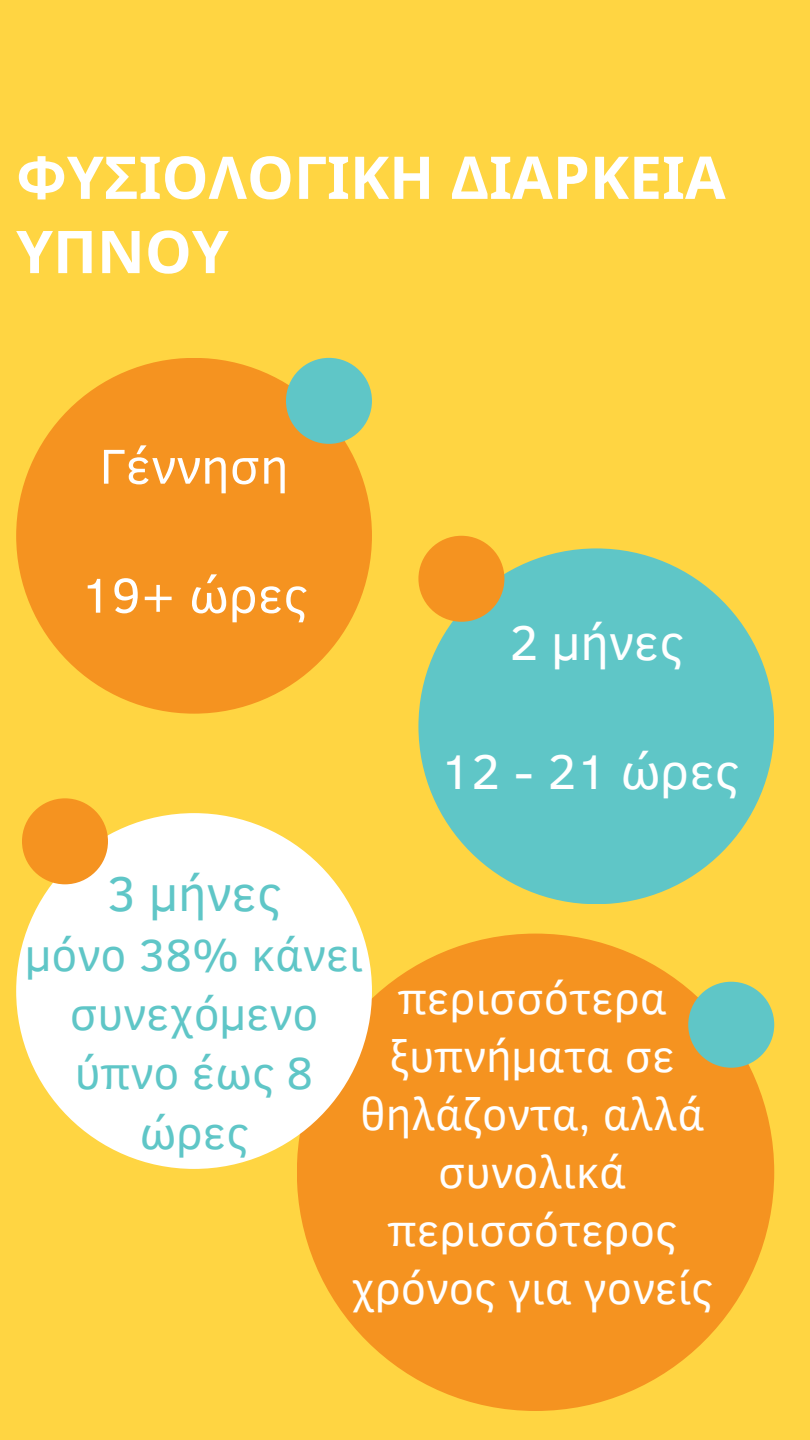
<style>
.page{position:relative;width:810px;height:1440px;background:#ffd542}
.page>*{position:absolute;margin:0;border:0;box-sizing:border-box;transform-origin:0 0}
.t1{font:700 59px/74.2px "Noto Sans";color:#fff}
.t2{font:50px "Clear Sans";color:#fff}
.t3{font:50px "Clear Sans";color:#5fc6c7}
.t4{font:46px/59.2px "Clear Sans";color:#5fc6c7;text-align:center}
.t5{font:45px/57.9px "Clear Sans";color:#fff;text-align:center}
</style>
<div class="page">
<div style="left:16px;top:358px;width:356px;height:356px;background:#f59320;border-radius:50%"></div>
<div style="left:418px;top:548px;width:356px;height:356px;background:#5fc6c7;border-radius:50%"></div>
<div style="left:286px;top:358px;width:86px;height:86px;background:#5fc6c7;border-radius:50%"></div>
<div style="left:418px;top:536px;width:86px;height:86px;background:#f59320;border-radius:50%"></div>
<div style="left:297px;top:934px;width:477px;height:477px;background:#f59320;border-radius:50%"></div>
<div style="left:688px;top:982px;width:86px;height:86px;background:#5fc6c7;border-radius:50%"></div>
<div style="left:16px;top:813px;width:356px;height:356px;background:#fff;border-radius:50%"></div>
<div style="left:22px;top:798px;width:86px;height:86px;background:#f59320;border-radius:50%"></div>
<h1 class="t1" style="left:16px;top:139px;width:711px">ΦΥΣΙΟΛΟΓΙΚΗ ΔΙΑΡΚΕΙΑ<br>ΥΠΝΟΥ</h1>
<p class="t2" style="left:100px;top:430px;width:191px">Γέννηση</p>
<p class="t2" style="left:81px;top:559px;width:228px">19+ ώρες</p>
<p class="t2" style="left:509px;top:606px;width:175px">2 μήνες</p>
<p class="t2" style="left:440px;top:735px;width:300px">12 - 21 ώρες</p>
<p class="t3" style="left:107px;top:857px;width:175px">3 μήνες</p>
<p class="t4" style="left:25px;top:923px;width:339px">μόνο 38% κάνει συνεχόμενο ύπνο έως 8 ώρες</p>
<p class="t5" style="left:352px;top:967px;width:363px">περισσότερα ξυπνήματα σε θηλάζοντα, αλλά συνολικά περισσότερος χρόνος για γονείς</p>
</div>
